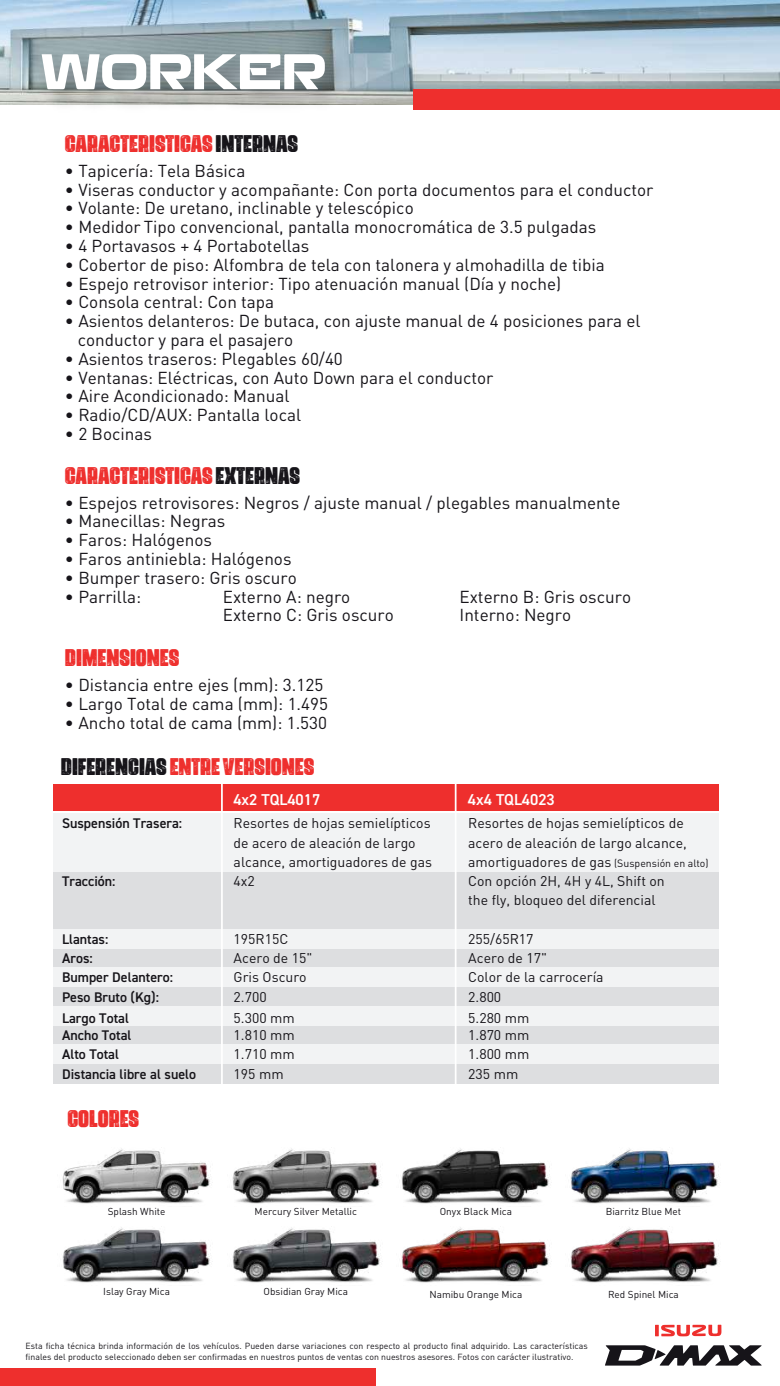
<style>
.page{position:relative;width:780px;height:1386px;background:#fff}
.page>*{position:absolute;margin:0;border:0;box-sizing:border-box;transform-origin:0 0}
.t1{font:21.7px "Urzeit Personal Use";color:#ee2f2d}
.t2{font:17.15px/18.7px "DIN";color:#161419}
.t3{font:600 15.75px "DIN2014";color:#fff}
.t4{font:14px/19.2px "DIN";color:#161419}
.t5{font:600 14px "DIN2014";color:#161419}
.t6{font:9.97px "DIN";color:#161419}
.t7{font:8.75px/10.5px "DIN";color:#161419}
.s1{color:#161419}
.s2{font-size:10.5px}
</style>
<div class="page">
<img style="left:0;top:0;width:780px;height:105px">
<img style="left:31px;top:43px;width:324px;height:62px">
<svg style="left:42px;top:54px;width:283px;height:35px"></svg>
<svg style="left:655px;top:1325px;width:66px;height:11px"></svg>
<svg style="left:605px;top:1345px;width:156px;height:21px"></svg>
<div style="left:413px;top:89px;width:367px;height:21px;background:#ee2f2d"></div>
<img style="left:570px;top:1148px;width:149px;height:56px">
<img style="left:62px;top:1227px;width:149px;height:56px">
<img style="left:232px;top:1148px;width:149px;height:56px">
<img style="left:401px;top:1227px;width:149px;height:56px">
<img style="left:232px;top:1227px;width:149px;height:56px">
<img style="left:401px;top:1148px;width:149px;height:56px">
<img style="left:570px;top:1227px;width:149px;height:56px">
<img style="left:62px;top:1148px;width:149px;height:56px">
<div style="left:0;top:1368px;width:376px;height:18px;background:#ee2f2d"></div>
<div style="left:54px;top:784px;width:665px;height:26px;background:#ee2f2d"></div>
<div style="left:54px;top:833px;width:665px;height:19px;background:#f2f3f4"></div>
<div style="left:54px;top:814px;width:665px;height:19px;background:#f2f3f4"></div>
<div style="left:54px;top:872px;width:665px;height:19px;background:#dddee0"></div>
<div style="left:54px;top:852px;width:665px;height:20px;background:#f2f3f4"></div>
<div style="left:54px;top:910px;width:665px;height:19px;background:#dddee0"></div>
<div style="left:54px;top:891px;width:665px;height:19px;background:#dddee0"></div>
<div style="left:54px;top:948px;width:665px;height:20px;background:#dddee0"></div>
<div style="left:54px;top:929px;width:665px;height:19px;background:#f2f3f4"></div>
<div style="left:54px;top:987px;width:665px;height:19px;background:#dddee0"></div>
<div style="left:54px;top:968px;width:665px;height:19px;background:#f2f3f4"></div>
<div style="left:54px;top:1026px;width:665px;height:19px;background:#dddee0"></div>
<div style="left:54px;top:1006px;width:665px;height:20px;background:#f2f3f4"></div>
<div style="left:54px;top:1064px;width:665px;height:19px;background:#dddee0"></div>
<div style="left:54px;top:1045px;width:665px;height:19px;background:#f2f3f4"></div>
<hr style="left:221px;top:784px;width:2px;height:304px;background:#fff">
<hr style="left:455px;top:784px;width:1px;height:304px;background:#fff">
<p class="t1" style="left:65px;top:130px;width:234px">CARACTERISTICAS <span class="s1">INTERNAS</span></p>
<p class="t2" style="left:65px;top:161px;width:182px">• Tapicería: Tela Básica</p>
<p class="t2" style="left:65px;top:180px;width:590px">• Viseras conductor y acompañante: Con porta documentos para el conductor</p>
<p class="t2" style="left:65px;top:199px;width:350px">• Volante: De uretano, inclinable y telescópico</p>
<p class="t2" style="left:65px;top:217px;width:532px">• Medidor Tipo convencional, pantalla monocromática de 3.5 pulgadas</p>
<p class="t2" style="left:65px;top:236px;width:246px">• 4 Portavasos + 4 Portabotellas</p>
<p class="t2" style="left:65px;top:255px;width:541px">• Cobertor de piso: Alfombra de tela con talonera y almohadilla de tibia</p>
<p class="t2" style="left:65px;top:274px;width:498px">• Espejo retrovisor interior: Tipo atenuación manual (Día y noche)</p>
<p class="t2" style="left:65px;top:293px;width:211px">• Consola central: Con tapa</p>
<p class="t2" style="left:78px;top:311px;width:564px;text-indent:-13px">• Asientos delanteros: De butaca, con ajuste manual de 4 posiciones para el conductor y para el pasajero</p>
<p class="t2" style="left:65px;top:349px;width:279px">• Asientos traseros: Plegables 60/40</p>
<p class="t2" style="left:65px;top:368px;width:430px">• Ventanas: Eléctricas, con Auto Down para el conductor</p>
<p class="t2" style="left:65px;top:386px;width:226px">• Aire Acondicionado: Manual</p>
<p class="t2" style="left:65px;top:405px;width:238px">• Radio/CD/AUX: Pantalla local</p>
<p class="t2" style="left:65px;top:424px;width:88px">• 2 Bocinas</p>
<p class="t1" style="left:65px;top:462px;width:236px">CARACTERISTICAS <span class="s1">EXTERNAS</span></p>
<p class="t2" style="left:65px;top:493px;width:557px">• Espejos retrovisores: Negros / ajuste manual / plegables manualmente</p>
<p class="t2" style="left:65px;top:512px;width:162px">• Manecillas: Negras</p>
<p class="t2" style="left:65px;top:530px;width:149px">• Faros: Halógenos</p>
<p class="t2" style="left:65px;top:549px;width:228px">• Faros antiniebla: Halógenos</p>
<p class="t2" style="left:65px;top:568px;width:233px">• Bumper trasero: Gris oscuro</p>
<p class="t2" style="left:65px;top:587px;width:78px">• Parrilla:</p>
<p class="t2" style="left:223px;top:587px;width:129px">Externo A: negro</p>
<p class="t2" style="left:459px;top:587px;width:173px">Externo B: Gris oscuro</p>
<p class="t2" style="left:223px;top:606px;width:172px">Externo C: Gris oscuro</p>
<p class="t2" style="left:459px;top:606px;width:113px">Interno: Negro</p>
<p class="t1" style="left:65px;top:644px;width:116px">DIMENSIONES</p>
<p class="t2" style="left:65px;top:675px;width:260px">• Distancia entre ejes (mm): 3.125</p>
<p class="t2" style="left:65px;top:694px;width:264px">• Largo Total de cama (mm): 1.495</p>
<p class="t2" style="left:65px;top:713px;width:264px">• Ancho total de cama (mm): 1.530</p>
<p class="t1" style="left:61px;top:753px;width:255px"><span class="s1">DIFERENCIAS</span> ENTRE VERSIONES</p>
<p class="t3" style="left:233px;top:789px;width:88px">4x2 TQL4017</p>
<p class="t3" style="left:468px;top:789px;width:88px">4x4 TQL4023</p>
<p class="t5" style="left:62px;top:814px;width:122px">Suspensión Trasera:</p>
<p class="t4" style="left:468px;top:813px;width:242px">Resortes de hojas semielípticos de acero de aleación de largo alcance, amortiguadores de gas <span class="s2">(Suspensión en alto)</span></p>
<p class="t4" style="left:234px;top:813px;width:200px">Resortes de hojas semielípticos de acero de aleación de largo alcance, amortiguadores de gas</p>
<p class="t5" style="left:62px;top:872px;width:55px">Tracción:</p>
<p class="t4" style="left:468px;top:871px;width:198px">Con opción 2H, 4H y 4L, Shift on the fly, bloqueo del diferencial</p>
<p class="t4" style="left:234px;top:871px;width:23px">4x2</p>
<p class="t5" style="left:62px;top:930px;width:48px">Llantas:</p>
<p class="t4" style="left:234px;top:929px;width:56px">195R15C</p>
<p class="t4" style="left:468px;top:929px;width:67px">255/65R17</p>
<p class="t5" style="left:62px;top:949px;width:32px">Aros:</p>
<p class="t4" style="left:234px;top:948px;width:80px">Acero de 15"</p>
<p class="t4" style="left:468px;top:948px;width:80px">Acero de 17"</p>
<p class="t5" style="left:62px;top:968px;width:112px">Bumper Delantero:</p>
<p class="t4" style="left:234px;top:967px;width:75px">Gris Oscuro</p>
<p class="t4" style="left:468px;top:967px;width:137px">Color de la carrocería</p>
<p class="t5" style="left:62px;top:987px;width:98px">Peso Bruto (Kg):</p>
<p class="t4" style="left:234px;top:987px;width:35px">2.700</p>
<p class="t4" style="left:468px;top:987px;width:35px">2.800</p>
<p class="t5" style="left:62px;top:1008px;width:68px">Largo Total</p>
<p class="t4" style="left:234px;top:1008px;width:63px">5.300 mm</p>
<p class="t4" style="left:468px;top:1008px;width:63px">5.280 mm</p>
<p class="t5" style="left:62px;top:1026px;width:71px">Ancho Total</p>
<p class="t4" style="left:234px;top:1025px;width:63px">1.810 mm</p>
<p class="t4" style="left:468px;top:1025px;width:63px">1.870 mm</p>
<p class="t5" style="left:62px;top:1045px;width:58px">Alto Total</p>
<p class="t4" style="left:234px;top:1044px;width:63px">1.710 mm</p>
<p class="t4" style="left:468px;top:1044px;width:63px">1.800 mm</p>
<p class="t5" style="left:62px;top:1064px;width:135px">Distancia libre al suelo</p>
<p class="t4" style="left:234px;top:1064px;width:52px">195 mm</p>
<p class="t4" style="left:468px;top:1064px;width:52px">235 mm</p>
<p class="t1" style="left:67px;top:1105px;width:73px">COLORES</p>
<p class="t6" style="left:108px;top:1205px;width:59px">Splash White</p>
<p class="t6" style="left:255px;top:1205px;width:104px">Mercury Silver Metallic</p>
<p class="t6" style="left:103px;top:1285px;width:68px">Islay Gray Mica</p>
<p class="t6" style="left:264px;top:1285px;width:86px">Obsidian Gray Mica</p>
<p class="t6" style="left:440px;top:1205px;width:74px">Onyx Black Mica</p>
<p class="t6" style="left:605px;top:1205px;width:77px">Biarritz Blue Met</p>
<p class="t6" style="left:429px;top:1289px;width:94px">Namibu Orange Mica</p>
<p class="t6" style="left:608px;top:1289px;width:72px">Red Spinel Mica</p>
<p class="t7" style="left:26px;top:1341px;width:564px">Esta ficha técnica brinda información de los vehículos. Pueden darse variaciones con respecto al producto final adquirido. Las características finales del producto seleccionado deben ser confirmadas en nuestros puntos de ventas con nuestros asesores. Fotos con carácter ilustrativo.</p>
</div>
